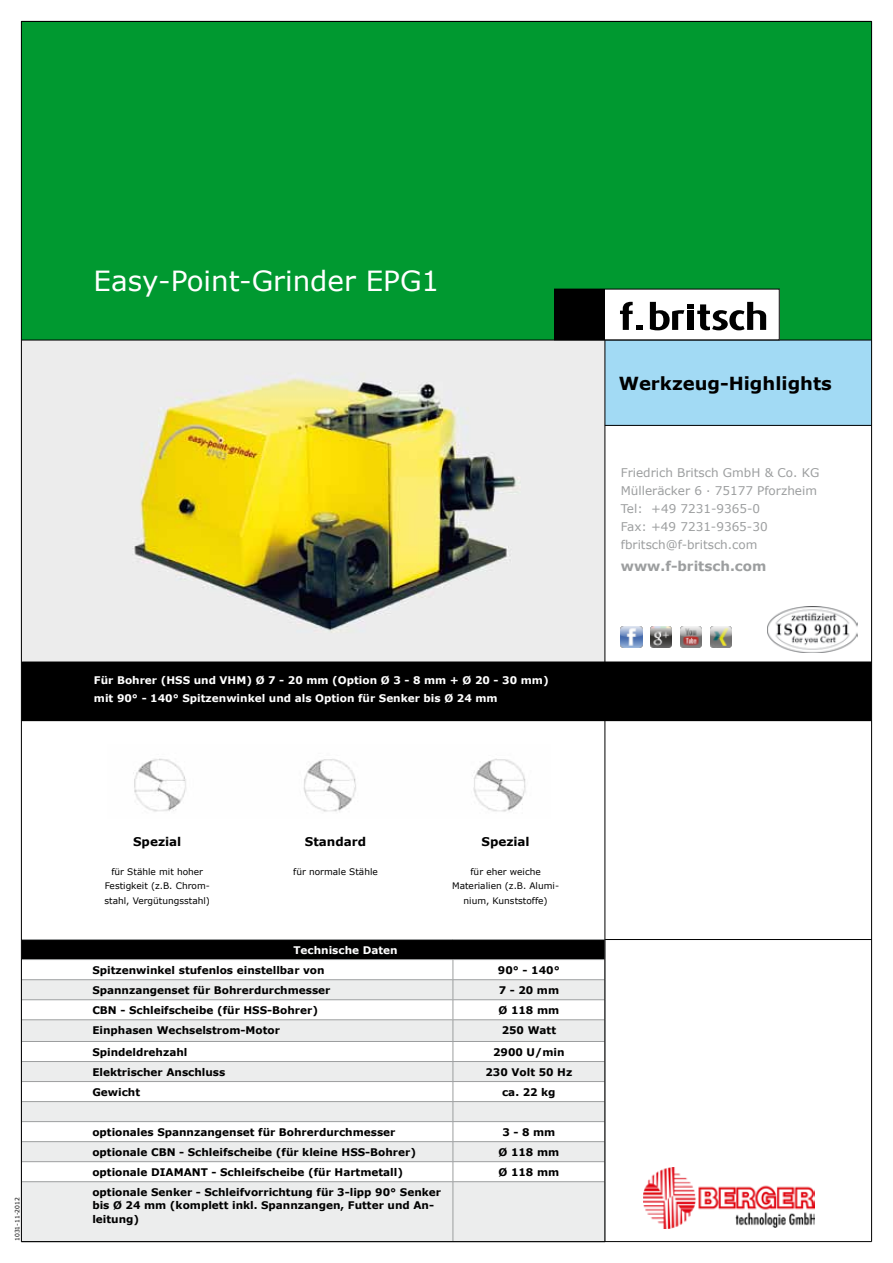
<style>
.page{position:relative;width:893px;height:1263px;background:#fff}
.page>*{position:absolute;margin:0;border:0;box-sizing:border-box;transform-origin:0 0}
.t1{font:27.75px "Verdana";color:#fff}
.t2{font:700 18px "Verdana";color:#000}
.t3{font:700 13.5px "Verdana";color:#9c9e9f}
.t4{font:12px/18px "Verdana";color:#9c9e9f}
.t5{font:700 12px "Verdana";color:#000}
.t6{font:700 10.5px/13.5px "Verdana";color:#000}
.t7{font:700 10.5px/18px "Verdana";color:#fff}
.t8{font:9px/14.4px "Verdana";color:#000;text-align:center}
.t9{font:6px "Verdana";color:#000}
</style>
<div class="page">
<img style="left:22px;top:341px;width:583px;height:321px">
<div style="left:605px;top:340px;width:266px;height:85px;background:#a2daf4"></div>
<div style="left:21px;top:21px;width:851px;height:319px;background:#009930"></div>
<hr style="left:605px;top:425px;width:267px;height:1px;background:#000">
<hr style="left:22px;top:939px;width:850px;height:1px;background:#000">
<hr style="left:871px;top:21px;width:1px;height:1220px;background:#000">
<hr style="left:21px;top:21px;width:850px;height:1px;background:#000">
<hr style="left:22px;top:340px;width:850px;height:1px;background:#000">
<div style="left:21px;top:939px;width:584px;height:20px;background:#000"></div>
<div style="left:22px;top:980px;width:583px;height:261px;background:#eceded"></div>
<svg style="left:22px;top:1000px;width:583px;height:181px"></svg>
<hr style="left:21px;top:939px;width:432px;height:1px;background:#9c9e9f">
<hr style="left:453px;top:939px;width:152px;height:1px;background:#9c9e9f">
<hr style="left:21px;top:959px;width:432px;height:1px;background:#9c9e9f">
<hr style="left:453px;top:959px;width:152px;height:1px;background:#9c9e9f">
<hr style="left:21px;top:979px;width:432px;height:1px;background:#9c9e9f">
<hr style="left:453px;top:979px;width:152px;height:1px;background:#9c9e9f">
<hr style="left:21px;top:999px;width:432px;height:1px;background:#9c9e9f">
<hr style="left:453px;top:999px;width:152px;height:1px;background:#9c9e9f">
<hr style="left:21px;top:1019px;width:432px;height:1px;background:#9c9e9f">
<hr style="left:453px;top:1019px;width:152px;height:1px;background:#9c9e9f">
<hr style="left:21px;top:1041px;width:432px;height:1px;background:#9c9e9f">
<hr style="left:453px;top:1041px;width:152px;height:1px;background:#9c9e9f">
<hr style="left:21px;top:1061px;width:432px;height:1px;background:#9c9e9f">
<hr style="left:453px;top:1061px;width:152px;height:1px;background:#9c9e9f">
<hr style="left:21px;top:1081px;width:432px;height:1px;background:#9c9e9f">
<hr style="left:453px;top:1081px;width:152px;height:1px;background:#9c9e9f">
<hr style="left:21px;top:1101px;width:432px;height:1px;background:#9c9e9f">
<hr style="left:453px;top:1101px;width:152px;height:1px;background:#9c9e9f">
<hr style="left:21px;top:1121px;width:432px;height:1px;background:#9c9e9f">
<hr style="left:453px;top:1121px;width:152px;height:1px;background:#9c9e9f">
<hr style="left:21px;top:1141px;width:432px;height:1px;background:#9c9e9f">
<hr style="left:453px;top:1141px;width:152px;height:1px;background:#9c9e9f">
<hr style="left:21px;top:1161px;width:432px;height:1px;background:#9c9e9f">
<hr style="left:453px;top:1161px;width:152px;height:1px;background:#9c9e9f">
<svg style="left:453px;top:960px;width:1px;height:221px"></svg>
<hr style="left:21px;top:1181px;width:432px;height:1px;background:#9c9e9f">
<hr style="left:453px;top:1181px;width:152px;height:1px;background:#9c9e9f">
<hr style="left:453px;top:1182px;width:1px;height:60px;background:#9c9e9f">
<hr style="left:21px;top:1242px;width:432px;height:1px;background:#9c9e9f">
<hr style="left:453px;top:1242px;width:152px;height:1px;background:#9c9e9f">
<hr style="left:605px;top:340px;width:1px;height:902px;background:#000">
<hr style="left:21px;top:21px;width:1px;height:1221px;background:#000">
<hr style="left:21px;top:1241px;width:851px;height:1px;background:#000">
<img style="left:767px;top:606px;width:90px;height:46px">
<div style="left:21px;top:662px;width:850px;height:59px;background:#000"></div>
<img style="left:133px;top:758px;width:393px;height:54px">
<img style="left:644px;top:1167px;width:171px;height:61px">
<img style="left:710px;top:626px;width:21px;height:22px">
<img style="left:651px;top:626px;width:21px;height:22px">
<img style="left:621px;top:626px;width:21px;height:22px">
<img style="left:680px;top:626px;width:22px;height:22px">
<div style="left:554px;top:289px;width:225px;height:51px;background:#fff"></div>
<div style="left:554px;top:289px;width:51px;height:51px;background:#000"></div>
<svg style="left:650px;top:302px;width:116px;height:28px"></svg>
<svg style="left:620px;top:302px;width:22px;height:28px"></svg>
<div style="left:554px;top:289px;width:225px;height:51px;border:1px solid #000"></div>
<p class="t9" style="left:13px;top:1241px;width:45px;rotate:-90deg">1031-11-2012</p>
<h1 class="t1" style="left:94px;top:262px;width:347px">Easy-Point-Grinder EPG1</h1>
<p class="t7" style="left:94px;top:671px;width:456px">Für Bohrer (HSS und VHM) Ø 7 - 20 mm (Option Ø 3 - 8 mm + Ø 20 - 30 mm) mit 90° - 140° Spitzenwinkel und als Option für Senker bis Ø 24 mm</p>
<h2 class="t2" style="left:619px;top:370px;width:215px">Werkzeug-Highlights</h2>
<p class="t4" style="left:621px;top:463px;width:200px">Friedrich Britsch GmbH &amp; Co. KG<br>Mülleräcker 6 · 75177 Pforzheim<br>Tel: +49 7231-9365-0<br>Fax: +49 7231-9365-30 fbritsch@f-britsch.com</p>
<p class="t3" style="left:621px;top:557px;width:147px">www.f-britsch.com</p>
<p class="t5" style="left:133px;top:833px;width:50px">Spezial</p>
<p class="t8" style="left:104px;top:864px;width:107px">für Stähle mit hoher<br>Festigkeit (z.B. Chrom&shy;stahl, Vergütungsstahl)</p>
<p class="t5" style="left:305px;top:833px;width:63px">Standard</p>
<p class="t8" style="left:293px;top:864px;width:86px">für normale Stähle</p>
<p class="t5" style="left:481px;top:833px;width:50px">Spezial</p>
<p class="t8" style="left:452px;top:864px;width:109px">für eher weiche<br>Materialien (z.B. Alumi&shy;nium, Kunststoffe)</p>
<p class="t7" style="left:293px;top:940px;width:106px">Technische Daten</p>
<p class="t6" style="left:92px;top:963px;width:234px">Spitzenwinkel stufenlos einstellbar von</p>
<p class="t6" style="left:498px;top:963px;width:63px">90° - 140°</p>
<p class="t6" style="left:92px;top:983px;width:240px">Spannzangenset für Bohrerdurchmesser</p>
<p class="t6" style="left:499px;top:983px;width:62px">7 - 20 mm</p>
<p class="t6" style="left:92px;top:1003px;width:227px">CBN - Schleifscheibe (für HSS-Bohrer)</p>
<p class="t6" style="left:498px;top:1003px;width:62px">Ø 118 mm</p>
<p class="t6" style="left:92px;top:1023px;width:189px">Einphasen Wechselstrom-Motor</p>
<p class="t6" style="left:502px;top:1023px;width:56px">250 Watt</p>
<p class="t6" style="left:92px;top:1045px;width:97px">Spindeldrehzahl</p>
<p class="t6" style="left:493px;top:1045px;width:73px">2900 U/min</p>
<p class="t6" style="left:92px;top:1065px;width:135px">Elektrischer Anschluss</p>
<p class="t6" style="left:485px;top:1065px;width:88px">230 Volt 50 Hz</p>
<p class="t6" style="left:92px;top:1085px;width:49px">Gewicht</p>
<p class="t6" style="left:502px;top:1085px;width:55px">ca. 22 kg</p>
<p class="t6" style="left:92px;top:1125px;width:305px">optionales Spannzangenset für Bohrerdurchmesser</p>
<p class="t6" style="left:502px;top:1125px;width:54px">3 - 8 mm</p>
<p class="t6" style="left:92px;top:1145px;width:325px">optionale CBN - Schleifscheibe (für kleine HSS-Bohrer)</p>
<p class="t6" style="left:498px;top:1145px;width:62px">Ø 118 mm</p>
<p class="t6" style="left:92px;top:1165px;width:312px">optionale DIAMANT - Schleifscheibe (für Hartmetall)</p>
<p class="t6" style="left:498px;top:1165px;width:62px">Ø 118 mm</p>
<p class="t6" style="left:92px;top:1185px;width:350px">optionale Senker - Schleifvorrichtung für 3-lipp 90° Senker bis Ø 24 mm (komplett inkl. Spannzangen, Futter und An&shy;leitung)</p>
</div>
